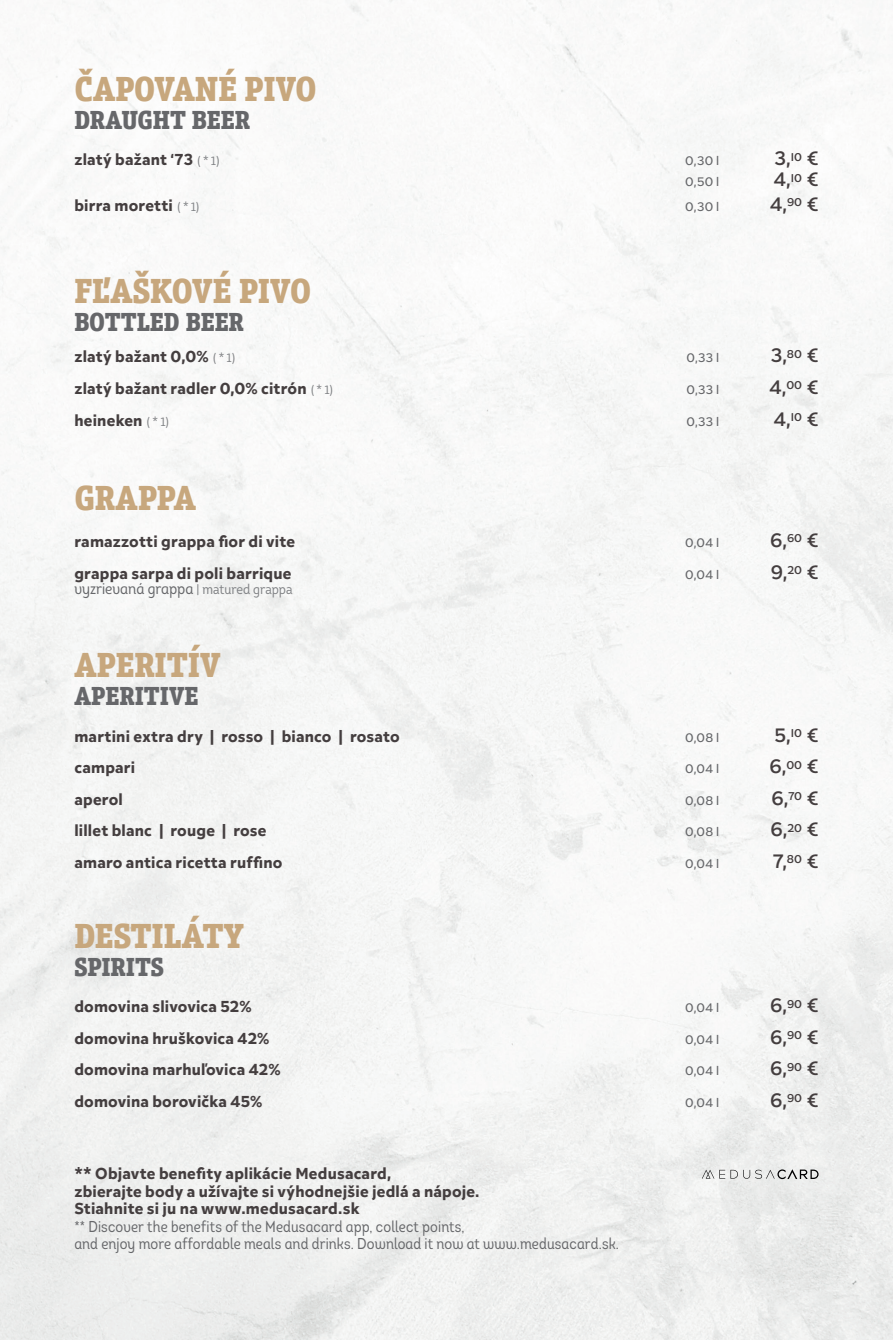
<style>
.page{position:relative;width:893px;height:1340px;background:#fff}
.page>*{position:absolute;margin:0;border:0;box-sizing:border-box;transform-origin:0 0}
.t1{font:900 35px "Schnebel Slab Pro Cond";color:#c7a77d}
.t2{font:900 26.25px "Schnebel Slab Pro Cond";color:#66676a}
.t3{font:600 19.25px "Inter";color:#443e3f}
.t4{font:800 15.75px/17.5px "Inter";letter-spacing:.01em;color:#443e3f}
.t5{font:15.75px/17.5px "Intro Cond Alt";letter-spacing:.005em;color:#66676a}
.t6{font:500 12.25px "Inter";letter-spacing:.02em;color:#66676a}
.s1{font-family:"Schnebel Slab Pro Cond";font-weight:400;font-size:12.25px;color:#808285}
.s2{font-family:"Intro Cond";font-size:14px;color:#808285}
</style>
<div class="page">
<svg style="left:702px;top:1169px;width:117px;height:10px"></svg>
<h1 class="t1" style="left:74px;top:67px;width:243px">ČAPOVANÉ PIVO</h1>
<h2 class="t2" style="left:74px;top:103px;width:177px">DRAUGHT BEER</h2>
<p class="t4" style="left:74px;top:151px;width:147px">zlatý bažant ‘73 <span class="s1">( * 1)</span></p>
<p class="t6" style="left:685px;top:154px;width:36px">0,30 l</p>
<p class="t3" style="left:775px;top:147px;width:45px">3,<sup>10</sup> €</p>
<p class="t6" style="left:685px;top:175px;width:36px">0,50 l</p>
<p class="t3" style="left:774px;top:168px;width:46px">4,<sup>10</sup> €</p>
<p class="t4" style="left:74px;top:197px;width:127px">birra moretti <span class="s1">( * 1)</span></p>
<p class="t6" style="left:685px;top:199px;width:36px">0,30 l</p>
<p class="t3" style="left:770px;top:192px;width:50px">4,<sup>90</sup> €</p>
<h1 class="t1" style="left:74px;top:269px;width:238px">FĽAŠKOVÉ PIVO</h1>
<h2 class="t2" style="left:74px;top:306px;width:171px">BOTTLED BEER</h2>
<p class="t4" style="left:74px;top:348px;width:163px">zlatý bažant 0,0% <span class="s1">( * 1)</span></p>
<p class="t6" style="left:686px;top:351px;width:34px">0,33 l</p>
<p class="t3" style="left:771px;top:344px;width:49px">3,<sup>80</sup> €</p>
<p class="t4" style="left:74px;top:379px;width:261px">zlatý bažant radler 0,0% citrón <span class="s1">( * 1)</span></p>
<p class="t6" style="left:686px;top:382px;width:34px">0,33 l</p>
<p class="t3" style="left:769px;top:375px;width:51px">4,<sup>00</sup> €</p>
<p class="t4" style="left:74px;top:411px;width:97px">heineken <span class="s1">( * 1)</span></p>
<p class="t6" style="left:686px;top:414px;width:34px">0,33 l</p>
<p class="t3" style="left:774px;top:407px;width:46px">4,<sup>10</sup> €</p>
<h1 class="t1" style="left:74px;top:476px;width:123px">GRAPPA</h1>
<p class="t4" style="left:74px;top:533px;width:222px">ramazzotti grappa fior di vite</p>
<p class="t6" style="left:685px;top:535px;width:36px">0,04 l</p>
<p class="t3" style="left:770px;top:528px;width:50px">6,<sup>60</sup> €</p>
<p class="t4" style="left:74px;top:564px;width:219px">grappa sarpa di poli barrique</p>
<p class="t6" style="left:685px;top:567px;width:36px">0,04 l</p>
<p class="t3" style="left:771px;top:560px;width:49px">9,<sup>20</sup> €</p>
<p class="t5" style="left:74px;top:580px;width:220px">vyzrievaná grappa <span class="s2">| matured grappa</span></p>
<h1 class="t1" style="left:74px;top:643px;width:148px">APERITÍV</h1>
<h2 class="t2" style="left:74px;top:679px;width:126px">APERITIVE</h2>
<p class="t4" style="left:74px;top:727px;width:327px">martini extra dry | rosso | bianco | rosato</p>
<p class="t6" style="left:685px;top:730px;width:36px">0,08 l</p>
<p class="t3" style="left:774px;top:723px;width:46px">5,<sup>10</sup> €</p>
<p class="t4" style="left:74px;top:759px;width:62px">campari</p>
<p class="t6" style="left:685px;top:761px;width:36px">0,04 l</p>
<p class="t3" style="left:769px;top:754px;width:51px">6,<sup>00</sup> €</p>
<p class="t4" style="left:74px;top:790px;width:50px">aperol</p>
<p class="t6" style="left:685px;top:793px;width:36px">0,08 l</p>
<p class="t3" style="left:771px;top:786px;width:49px">6,<sup>70</sup> €</p>
<p class="t4" style="left:74px;top:822px;width:194px">lillet blanc | rouge | rose</p>
<p class="t6" style="left:685px;top:824px;width:36px">0,08 l</p>
<p class="t3" style="left:770px;top:817px;width:50px">6,<sup>20</sup> €</p>
<p class="t4" style="left:74px;top:853px;width:209px">amaro antica ricetta ruffino</p>
<p class="t6" style="left:685px;top:856px;width:36px">0,04 l</p>
<p class="t3" style="left:773px;top:849px;width:47px">7,<sup>80</sup> €</p>
<h1 class="t1" style="left:74px;top:913px;width:171px">DESTILÁTY</h1>
<h2 class="t2" style="left:74px;top:950px;width:91px">SPIRITS</h2>
<p class="t4" style="left:74px;top:998px;width:179px">domovina slivovica 52%</p>
<p class="t6" style="left:685px;top:1000px;width:36px">0,04 l</p>
<p class="t3" style="left:770px;top:993px;width:50px">6,<sup>90</sup> €</p>
<p class="t4" style="left:74px;top:1029px;width:197px">domovina hruškovica 42%</p>
<p class="t6" style="left:685px;top:1032px;width:36px">0,04 l</p>
<p class="t3" style="left:770px;top:1025px;width:50px">6,<sup>90</sup> €</p>
<p class="t4" style="left:74px;top:1061px;width:208px">domovina marhuľovica 42%</p>
<p class="t6" style="left:685px;top:1063px;width:36px">0,04 l</p>
<p class="t3" style="left:770px;top:1056px;width:50px">6,<sup>90</sup> €</p>
<p class="t4" style="left:74px;top:1092px;width:189px">domovina borovička 45%</p>
<p class="t6" style="left:685px;top:1095px;width:36px">0,04 l</p>
<p class="t3" style="left:770px;top:1088px;width:50px">6,<sup>90</sup> €</p>
<p class="t4" style="left:74px;top:1164px;width:407px">** Objavte benefity aplikácie Medusacard,<br>zbierajte body a užívajte si výhodnejšie jedlá a nápoje.<br>Stiahnite si ju na www.medusacard.sk</p>
<p class="t5" style="left:74px;top:1217px;width:546px">** Discover the benefits of the Medusacard app, collect points,<br>and enjoy more affordable meals and drinks. Download it now at www.medusacard.sk.</p>
</div>
